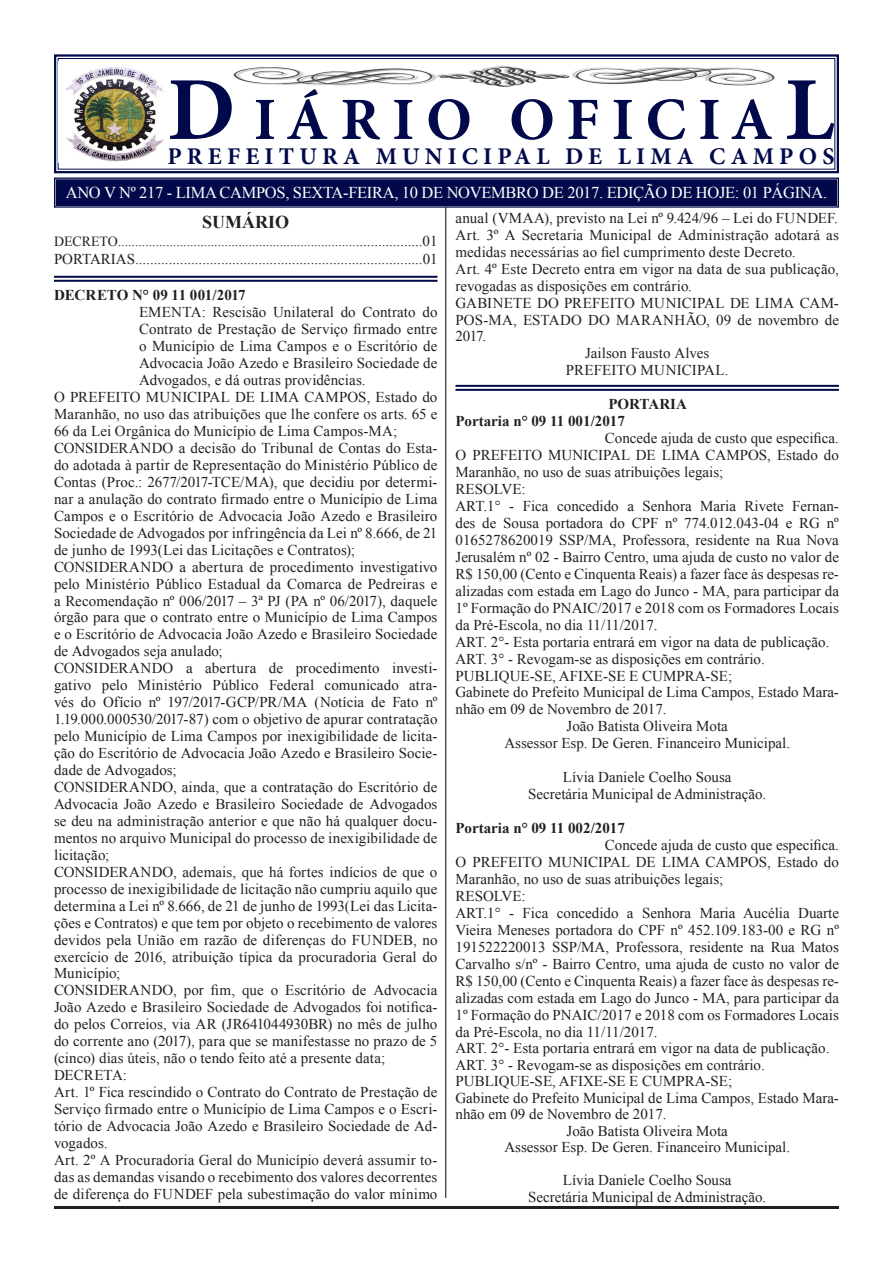
<style>
.page{position:relative;width:893px;height:1263px;background:#fff}
.page>*{position:absolute;margin:0;border:0;box-sizing:border-box;transform-origin:0 0}
.t1{font:700 60px "Minion Pro";letter-spacing:.19em;color:#01094a}
.t2{font:700 24px "Minion Pro";letter-spacing:.215em;color:#01094a}
.t3{font:700 18px "Times New Roman";color:#231f20}
.t4{font:16.5px "Times New Roman";letter-spacing:-.02em;color:#fff}
.t5{font:15px/17px "Times New Roman";color:#231f20;text-align:justify}
.t6{font:700 15px "Times New Roman";color:#231f20}
.t7{font:13.95px "Times New Roman";letter-spacing:-.005em;color:#231f20}
.s1{font-size:90px}
.s2{font-size:15px}
</style>
<div class="page">
<svg style="left:54px;top:54px;width:785px;height:120px"></svg>
<div style="left:58px;top:58px;width:777px;height:112px;border:1px solid #01094a"></div>
<svg style="left:54px;top:177px;width:785px;height:31px;background:#111855"></svg>
<div style="left:56px;top:179px;width:781px;height:27px;border:1px solid #01094a"></div>
<div style="left:57px;top:181px;width:779px;height:23px;border:1px solid #01094a"></div>
<hr style="left:54px;top:1206px;width:785px;height:3px;background:#231f20">
<hr style="left:54px;top:276px;width:383px;height:2px;background:#01094a">
<hr style="left:54px;top:280px;width:383px;height:2px;background:#01094a">
<hr style="left:445px;top:207px;width:1px;height:991px;background:#231f20">
<img style="left:58px;top:62px;width:111px;height:101px">
<img style="left:230px;top:66px;width:550px;height:21px">
<hr style="left:455px;top:385px;width:384px;height:2px;background:#01094a">
<hr style="left:455px;top:389px;width:384px;height:2px;background:#01094a">
<p class="t1" style="left:167px;top:77px;width:669px"><span class="s1">D</span>IÁRIO OFICIA<span class="s1">L</span></p>
<p class="t2" style="left:168px;top:140px;width:668px">PREFEITURA MUNICIPAL DE LIMA CAMPOS</p>
<p class="t4" style="left:66px;top:181px;width:763px">ANO V Nº 217 - LIMA CAMPOS, SEXTA-FEIRA, 10 DE NOVEMBRO DE 2017. EDIÇÃO DE HOJE: 01 PÁGINA.</p>
<p class="t3" style="left:202px;top:210px;width:88px">SUMÁRIO</p>
<p class="t7" style="left:54px;top:232px;width:385px">DECRETO.....................................................................<span class="s2">..................01</span></p>
<p class="t5" style="left:54px;top:251px;width:385px">PORTARIAS.............................................................................01</p>
<p class="t6" style="left:54px;top:285px;width:193px">DECRETO N° 09 11 001/2017</p>
<p class="t5" style="left:139px;top:304px;width:300px">EMENTA: Rescisão Unilateral do Contrato do Contrato de Prestação de Serviço firmado entre o Município de Lima Campos e o Escritório de Advocacia João Azedo e Brasileiro Sociedade de Advogados, e dá outras providências.</p>
<p class="t5" style="left:54px;top:388px;width:385px">O PREFEITO MUNICIPAL DE LIMA CAMPOS, Estado do Maranhão, no uso das atribuições que lhe confere os arts. 65 e 66 da Lei Orgânica do Município de Lima Campos-MA;</p>
<p class="t5" style="left:54px;top:439px;width:385px">CONSIDERANDO a decisão do Tribunal de Contas do Esta&shy;do adotada à partir de Representação do Ministério Público de Contas (Proc.: 2677/2017-TCE/MA), que decidiu por determi&shy;nar a anulação do contrato firmado entre o Município de Lima Campos e o Escritório de Advocacia João Azedo e Brasileiro Sociedade de Advogados por infringência da Lei nº 8.666, de 21 de junho de 1993(Lei das Licitações e Contratos);</p>
<p class="t5" style="left:54px;top:558px;width:385px">CONSIDERANDO a abertura de procedimento investigativo pelo Ministério Público Estadual da Comarca de Pedreiras e a Recomendação nº 006/2017 – 3ª PJ (PA nº 06/2017), daquele órgão para que o contrato entre o Município de Lima Campos e o Escritório de Advocacia João Azedo e Brasileiro Sociedade de Advogados seja anulado;</p>
<p class="t5" style="left:54px;top:660px;width:385px">CONSIDERANDO a abertura de procedimento investi&shy;gativo pelo Ministério Público Federal comunicado atra&shy;vés do Ofício nº 197/2017-GCP/PR/MA (Notícia de Fato nº 1.19.000.000530/2017-87) com o objetivo de apurar contratação pelo Município de Lima Campos por inexigibilidade de licita&shy;ção do Escritório de Advocacia João Azedo e Brasileiro Socie&shy;dade de Advogados;</p>
<p class="t5" style="left:54px;top:778px;width:385px">CONSIDERANDO, ainda, que a contratação do Escritório de Advocacia João Azedo e Brasileiro Sociedade de Advogados se deu na administração anterior e que não há qualquer docu&shy;mentos no arquivo Municipal do processo de inexigibilidade de licitação;</p>
<p class="t5" style="left:54px;top:863px;width:385px">CONSIDERANDO, ademais, que há fortes indícios de que o processo de inexigibilidade de licitação não cumpriu aquilo que determina a Lei nº 8.666, de 21 de junho de 1993(Lei das Licita&shy;ções e Contratos) e que tem por objeto o recebimento de valores devidos pela União em razão de diferenças do FUNDEB, no exercício de 2016, atribuição típica da procuradoria Geral do Município;</p>
<p class="t5" style="left:54px;top:982px;width:385px">CONSIDERANDO, por fim, que o Escritório de Advocacia João Azedo e Brasileiro Sociedade de Advogados foi notifica&shy;do pelos Correios, via AR (JR641044930BR) no mês de julho do corrente ano (2017), para que se manifestasse no prazo de 5 (cinco) dias úteis, não o tendo feito até a presente data;</p>
<p class="t5" style="left:54px;top:1066px;width:75px">DECRETA:</p>
<p class="t5" style="left:54px;top:1083px;width:385px">Art. 1º Fica rescindido o Contrato do Contrato de Prestação de Serviço firmado entre o Município de Lima Campos e o Escri&shy;tório de Advocacia João Azedo e Brasileiro Sociedade de Ad&shy;vogados.</p>
<p class="t5" style="left:54px;top:1151px;width:385px">Art. 2º A Procuradoria Geral do Município deverá assumir to&shy;das as demandas visando o recebimento dos valores decorrentes de diferença do FUNDEF pela subestimação do valor mínimo</p>
<p class="t5" style="left:455px;top:209px;width:384px">anual (VMAA), previsto na Lei nº 9.424/96 – Lei do FUNDEF.</p>
<p class="t5" style="left:455px;top:226px;width:385px">Art. 3º A Secretaria Municipal de Administração adotará as medidas necessárias ao fiel cumprimento deste Decreto.</p>
<p class="t5" style="left:455px;top:260px;width:385px">Art. 4º Este Decreto entra em vigor na data de sua publicação, revogadas as disposições em contrário.</p>
<p class="t5" style="left:455px;top:294px;width:385px">GABINETE DO PREFEITO MUNICIPAL DE LIMA CAM-POS-MA, ESTADO DO MARANHÃO, 09 de novembro de 2017.</p>
<p class="t5" style="left:585px;top:345px;width:126px">Jailson Fausto Alves</p>
<p class="t5" style="left:566px;top:362px;width:164px">PREFEITO MUNICIPAL.</p>
<p class="t6" style="left:608px;top:394px;width:80px">PORTARIA</p>
<p class="t6" style="left:455px;top:411px;width:171px">Portaria n° 09 11 001/2017</p>
<p class="t5" style="left:605px;top:429px;width:236px">Concede ajuda de custo que especifica.</p>
<p class="t5" style="left:455px;top:446px;width:385px">O PREFEITO MUNICIPAL DE LIMA CAMPOS, Estado do<br>Maranhão, no uso de suas atribuições legais;</p>
<p class="t5" style="left:455px;top:480px;width:72px">RESOLVE:</p>
<p class="t5" style="left:455px;top:497px;width:385px">ART.1° - Fica concedido a Senhora Maria Rivete Fernan&shy;des de Sousa portadora do CPF nº 774.012.043-04 e RG nº 0165278620019 SSP/MA, Professora, residente na Rua Nova Jerusalém nº 02 - Bairro Centro, uma ajuda de custo no valor de R$ 150,00 (Cento e Cinquenta Reais) a fazer face às despesas re&shy;alizadas com estada em Lago do Junco - MA, para participar da 1º Formação do PNAIC/2017 e 2018 com os Formadores Locais da Pré-Escola, no dia 11/11/2017.</p>
<p class="t5" style="left:455px;top:633px;width:375px">ART. 2°- Esta portaria entrará em vigor na data de publicação.</p>
<p class="t5" style="left:455px;top:650px;width:311px">ART. 3° - Revogam-se as disposições em contrário.</p>
<p class="t5" style="left:455px;top:667px;width:278px">PUBLIQUE-SE, AFIXE-SE E CUMPRA-SE;</p>
<p class="t5" style="left:455px;top:684px;width:385px">Gabinete do Prefeito Municipal de Lima Campos, Estado Mara&shy;nhão em 09 de Novembro de 2017.</p>
<p class="t5" style="left:567px;top:718px;width:163px">João Batista Oliveira Mota</p>
<p class="t5" style="left:504px;top:734px;width:287px">Assessor Esp. De Geren. Financeiro Municipal.</p>
<p class="t5" style="left:563px;top:768px;width:170px">Lívia Daniele Coelho Sousa</p>
<p class="t5" style="left:528px;top:785px;width:240px">Secretária Municipal de Administração.</p>
<p class="t6" style="left:455px;top:818px;width:171px">Portaria n° 09 11 002/2017</p>
<p class="t5" style="left:605px;top:836px;width:236px">Concede ajuda de custo que especifica.</p>
<p class="t5" style="left:455px;top:853px;width:385px">O PREFEITO MUNICIPAL DE LIMA CAMPOS, Estado do<br>Maranhão, no uso de suas atribuições legais;</p>
<p class="t5" style="left:455px;top:887px;width:72px">RESOLVE:</p>
<p class="t5" style="left:455px;top:904px;width:385px">ART.1° - Fica concedido a Senhora Maria Aucélia Duarte Vieira Meneses portadora do CPF nº 452.109.183-00 e RG nº 191522220013 SSP/MA, Professora, residente na Rua Matos Carvalho s/nº - Bairro Centro, uma ajuda de custo no valor de R$ 150,00 (Cento e Cinquenta Reais) a fazer face às despesas re&shy;alizadas com estada em Lago do Junco - MA, para participar da 1º Formação do PNAIC/2017 e 2018 com os Formadores Locais da Pré-Escola, no dia 11/11/2017.</p>
<p class="t5" style="left:455px;top:1039px;width:375px">ART. 2°- Esta portaria entrará em vigor na data de publicação.</p>
<p class="t5" style="left:455px;top:1056px;width:311px">ART. 3° - Revogam-se as disposições em contrário.</p>
<p class="t5" style="left:455px;top:1072px;width:278px">PUBLIQUE-SE, AFIXE-SE E CUMPRA-SE;</p>
<p class="t5" style="left:455px;top:1089px;width:385px;line-height:16.5px">Gabinete do Prefeito Municipal de Lima Campos, Estado Mara&shy;nhão em 09 de Novembro de 2017.</p>
<p class="t5" style="left:567px;top:1122px;width:163px">João Batista Oliveira Mota</p>
<p class="t5" style="left:504px;top:1138px;width:287px">Assessor Esp. De Geren. Financeiro Municipal.</p>
<p class="t5" style="left:563px;top:1171px;width:170px">Lívia Daniele Coelho Sousa</p>
<p class="t5" style="left:528px;top:1188px;width:240px">Secretária Municipal de Administração.</p>
</div>
